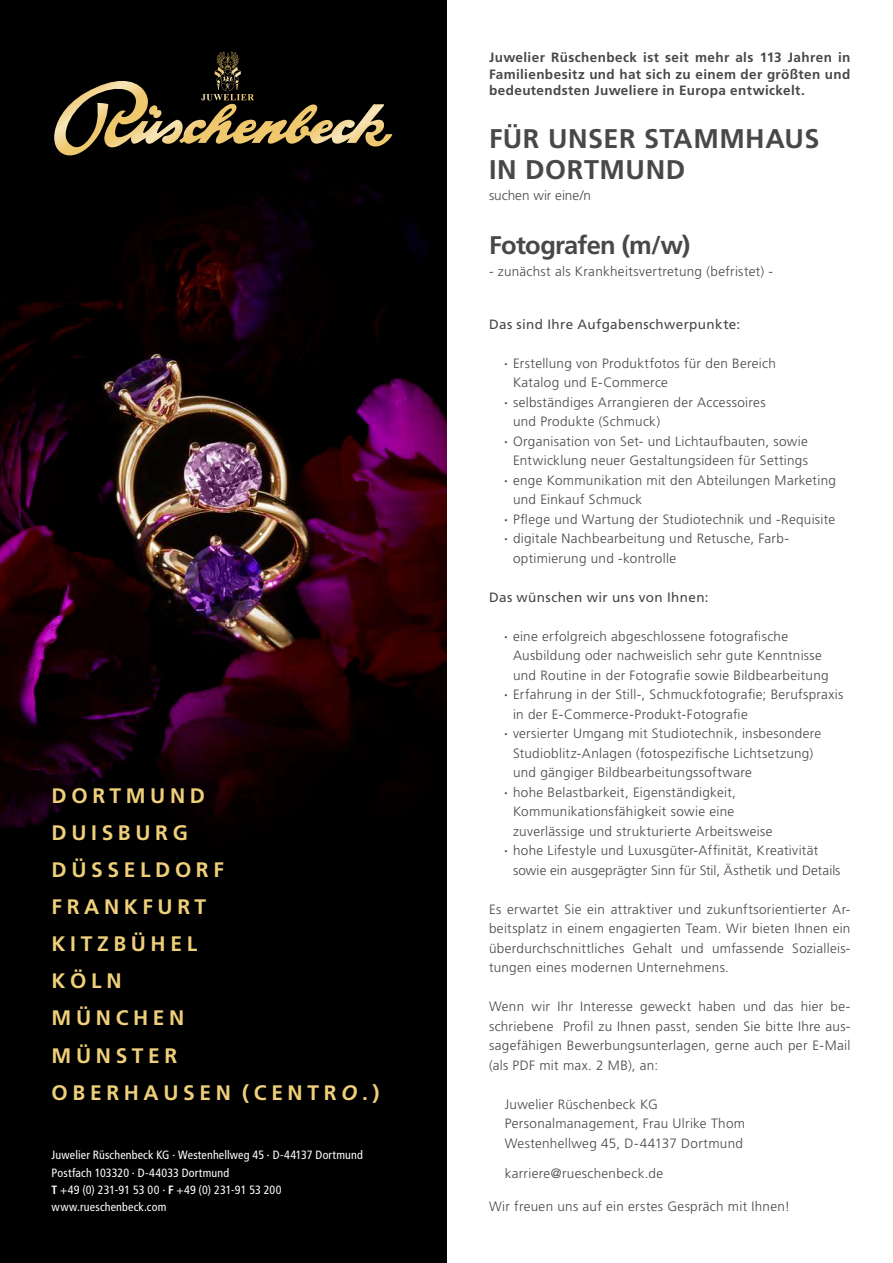
<style>
.page{position:relative;width:893px;height:1263px;background:#fff}
.page>*{position:absolute;margin:0;border:0;box-sizing:border-box;transform-origin:0 0}
.t1{font:700 27px "Frutiger LT Std";letter-spacing:.02em;color:#484846}
.t2{font:700 25.5px "Frutiger LT Std";letter-spacing:-.03em;color:#484846}
.t3{font:700 21px "Frutiger LT Std";letter-spacing:.22em;color:#efcf7a}
.t4{font:300 13.5px/19.5px "Frutiger LT Std";letter-spacing:.02em;color:#484846;text-align:justify}
.t5{font:700 13.5px/16.5px "Frutiger LT Std";letter-spacing:.03em;color:#484846;text-align:justify}
.t6{font:13.5px "Frutiger LT Std";letter-spacing:.03em;color:#484846}
.t7{font:300 13.5px "Frutiger LT Std";color:#484846}
.t8{font:condensed 12px "Frutiger LT Std";letter-spacing:.01em;color:#fff}
.s1{font-style:italic}
.s2{font-weight:700}
</style>
<div class="page">
<img style="left:0;top:0;width:447px;height:1263px">
<svg style="left:54px;top:81px;width:340px;height:74px;background:#453b25"></svg>
<svg style="left:214px;top:52px;width:17px;height:22px"></svg>
<p class="t3" style="left:52px;top:783px;width:155px">DORTMUND</p>
<p class="t3" style="left:52px;top:820px;width:138px">DUISBURG</p>
<p class="t3" style="left:52px;top:857px;width:174px">DÜSSELDORF</p>
<p class="t3" style="left:52px;top:894px;width:156px">FRANKFURT</p>
<p class="t3" style="left:52px;top:931px;width:147px">KITZBÜHEL</p>
<p class="t3" style="left:52px;top:969px;width:71px">KÖLN</p>
<p class="t3" style="left:52px;top:1006px;width:134px">MÜNCHEN</p>
<p class="t3" style="left:52px;top:1043px;width:127px">MÜNSTER</p>
<p class="t3" style="left:52px;top:1080px;width:329px">OBERHAUSEN (CENTR<span class="s1">O</span>.)</p>
<p class="t8" style="left:52px;top:1148px;width:313px">Juwelier Rüschenbeck KG · Westenhellweg 45 · D-44137 Dortmund</p>
<p class="t8" style="left:52px;top:1165px;width:179px">Postfach 103320 · D-44033 Dortmund</p>
<p class="t8" style="left:52px;top:1183px;width:231px"><span class="s2">T</span> +49 (0) 231-91 53 00 · <span class="s2">F</span> +49 (0) 231-91 53 200</p>
<p class="t8" style="left:52px;top:1200px;width:116px">www.rueschenbeck.com</p>
<p class="t5" style="left:489px;top:49px;width:363px">Juwelier Rüschenbeck ist seit mehr als 113 Jahren in Familienbesitz und hat sich zu einem der größten und bedeutendsten Juweliere in Europa entwickelt.</p>
<p class="t1" style="left:489px;top:123px;width:332px">FÜR UNSER STAMMHAUS</p>
<p class="t1" style="left:489px;top:154px;width:198px">IN DORTMUND</p>
<p class="t4" style="left:489px;top:186px;width:103px">suchen wir eine/n</p>
<p class="t2" style="left:489px;top:230px;width:203px">Fotografen (m/w)</p>
<p class="t4" style="left:489px;top:262px;width:286px">- zunächst als Krankheitsvertretung (befristet) -</p>
<p class="t6" style="left:489px;top:316px;width:253px">Das sind Ihre Aufgabenschwerpunkte:</p>
<p class="t4" style="left:504px;top:353px;width:273px"><span class="s2">·</span> Erstellung von Produktfotos für den Bereich</p>
<p class="t4" style="left:513px;top:373px;width:156px">Katalog und E-Commerce</p>
<p class="t4" style="left:504px;top:392px;width:263px"><span class="s2">·</span> selbständiges Arrangieren der Accessoires</p>
<p class="t4" style="left:513px;top:412px;width:149px">und Produkte (Schmuck)</p>
<p class="t4" style="left:504px;top:431px;width:305px"><span class="s2">·</span> Organisation von Set- und Lichtaufbauten, sowie</p>
<p class="t4" style="left:513px;top:451px;width:296px">Entwicklung neuer Gestaltungsideen für Settings</p>
<p class="t4" style="left:504px;top:470px;width:333px"><span class="s2">·</span> enge Kommunikation mit den Abteilungen Marketing</p>
<p class="t4" style="left:513px;top:490px;width:131px">und Einkauf Schmuck</p>
<p class="t4" style="left:504px;top:509px;width:333px"><span class="s2">·</span> Pflege und Wartung der Studiotechnik und -Requisite</p>
<p class="t4" style="left:504px;top:529px;width:287px"><span class="s2">·</span> digitale Nachbearbeitung und Retusche, Farb-</p>
<p class="t4" style="left:513px;top:548px;width:165px">optimierung und -kontrolle</p>
<p class="t6" style="left:489px;top:589px;width:221px">Das wünschen wir uns von Ihnen:</p>
<p class="t4" style="left:504px;top:626px;width:286px"><span class="s2">·</span> eine erfolgreich abgeschlossene fotografische</p>
<p class="t4" style="left:513px;top:646px;width:310px">Ausbildung oder nachweislich sehr gute Kenntnisse</p>
<p class="t4" style="left:513px;top:665px;width:317px">und Routine in der Fotografie sowie Bildbearbeitung</p>
<p class="t4" style="left:504px;top:685px;width:341px"><span class="s2">·</span> Erfahrung in der Still-, Schmuckfotografie; Berufspraxis</p>
<p class="t4" style="left:513px;top:704px;width:236px">in der E-Commerce-Produkt-Fotografie</p>
<p class="t4" style="left:504px;top:724px;width:319px"><span class="s2">·</span> versierter Umgang mit Studiotechnik, insbesondere</p>
<p class="t4" style="left:513px;top:743px;width:302px">Studioblitz-Anlagen (fotospezifische Lichtsetzung)</p>
<p class="t4" style="left:513px;top:763px;width:240px">und gängiger Bildbearbeitungssoftware</p>
<p class="t4" style="left:504px;top:782px;width:233px"><span class="s2">·</span> hohe Belastbarkeit, Eigenständigkeit,</p>
<p class="t4" style="left:513px;top:802px;width:223px">Kommunikationsfähigkeit sowie eine</p>
<p class="t4" style="left:513px;top:821px;width:261px">zuverlässige und strukturierte Arbeitsweise</p>
<p class="t4" style="left:504px;top:841px;width:316px"><span class="s2">·</span> hohe Lifestyle und Luxusgüter-Affinität, Kreativität</p>
<p class="t7" style="left:513px;top:862px;width:329px">sowie ein ausgeprägter Sinn für Stil, Ästhetik und Details</p>
<p class="t4" style="left:489px;top:899px;width:363px">Es erwartet Sie ein attraktiver und zukunftsorientierter Ar&shy;beitsplatz in einem engagierten Team. Wir bieten Ihnen ein überdurchschnittliches Gehalt und umfassende Sozialleis&shy;tungen eines modernen Unternehmens.</p>
<p class="t4" style="left:489px;top:997px;width:363px">Wenn wir Ihr Interesse geweckt haben und das hier be&shy;schriebene Profil zu Ihnen passt, senden Sie bitte Ihre aus&shy;sagefähigen Bewerbungsunterlagen, gerne auch per E-Mail (als PDF mit max. 2 MB), an:</p>
<p class="t4" style="left:505px;top:1094px;width:155px">Juwelier Rüschenbeck KG</p>
<p class="t4" style="left:505px;top:1114px;width:242px">Personalmanagement, Frau Ulrike Thom</p>
<p class="t4" style="left:505px;top:1133px;width:240px">Westenhellweg 45, D-44137 Dortmund</p>
<p class="t4" style="left:505px;top:1163px;width:160px">karriere@rueschenbeck.de</p>
<p class="t4" style="left:489px;top:1196px;width:303px">Wir freuen uns auf ein erstes Gespräch mit Ihnen!</p>
</div>
